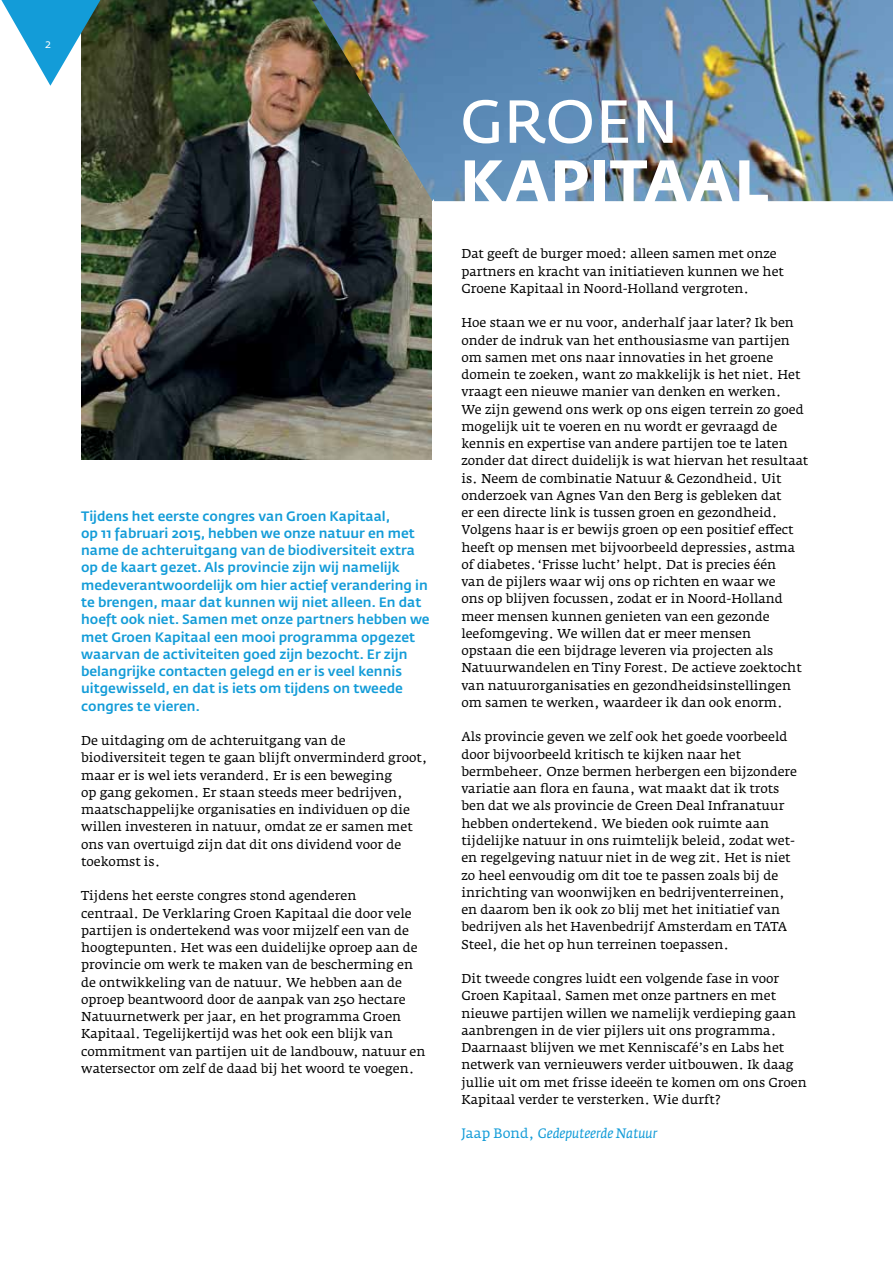
<style>
.page{position:relative;width:893px;height:1263px;background:#fff}
.page>*{position:absolute;margin:0;border:0;box-sizing:border-box;transform-origin:0 0}
.t1{font:700 60px "Fedra Sans Std";letter-spacing:.01em;color:#fff}
.t2{font:600 60px "Fedra Sans Std";letter-spacing:.01em;color:#fff}
.t3{font:500 13.5px/17.2px "Fedra Sans Std";color:#139cd8}
.t4{font:italic 13.5px "Fedra Serif A Std";color:#139cd8}
.t5{font:12.75px/17.2px "Fedra Serif A Std";color:#000}
.t6{font:12px "Fedra Sans Pro";color:#fff}
.s1{font-style:normal}
</style>
<div class="page">
<img style="left:81px;top:0;width:351px;height:459px">
<img style="left:312px;top:0;width:581px;height:201px">
<svg style="left:1px;top:0;width:99px;height:86px"></svg>
<p class="t6" style="left:45px;top:37px;width:7px">2</p>
<p class="t3" style="left:81px;top:507px;width:350px">Tijdens het eerste congres van Groen Kapitaal,<br>op 11 fabruari 2015, hebben we onze natuur en met name de achteruitgang van de biodiversiteit extra op de kaart gezet. Als provincie zijn wij namelijk medeverantwoordelijk om hier actief verandering in te brengen, maar dat kunnen wij niet alleen. En dat hoeft ook niet. Samen met onze partners hebben we met Groen Kapitaal een mooi programma opgezet waarvan de activiteiten goed zijn bezocht. Er zijn belangrijke contacten gelegd en er is veel kennis uitgewisseld, en dat is iets om tijdens on tweede congres te vieren.</p>
<p class="t5" style="left:81px;top:732px;width:348px">De uitdaging om de achteruitgang van de biodiversiteit tegen te gaan blijft onverminderd groot, maar er is wel iets veranderd. Er is een beweging<br>op gang gekomen. Er staan steeds meer bedrijven, maatschappelijke organisaties en individuen op die willen investeren in natuur, omdat ze er samen met ons van overtuigd zijn dat dit ons dividend voor de toekomst is.</p>
<p class="t5" style="left:81px;top:887px;width:346px">Tijdens het eerste congres stond agenderen<br>centraal. De Verklaring Groen Kapitaal die door vele partijen is ondertekend was voor mijzelf een van de hoogtepunten. Het was een duidelijke oproep aan de provincie om werk te maken van de bescherming en de ontwikkeling van de natuur. We hebben aan de oproep beantwoord door de aanpak van 250 hectare Natuurnetwerk per jaar, en het programma Groen Kapitaal. Tegelijkertijd was het ook een blijk van commitment van partijen uit de landbouw, natuur en watersector om zelf de daad bij het woord te voegen.</p>
<h1 class="t2" style="left:460px;top:85px;width:220px">GROEN</h1>
<h1 class="t1" style="left:460px;top:143px;width:310px">KAPITAAL</h1>
<p class="t5" style="left:461px;top:245px;width:324px">Dat geeft de burger moed: alleen samen met onze partners en kracht van initiatieven kunnen we het<br>Groene Kapitaal in Noord-Holland vergroten.</p>
<p class="t5" style="left:461px;top:314px;width:348px">Hoe staan we er nu voor, anderhalf jaar later? Ik ben onder de indruk van het enthousiasme van partijen om samen met ons naar innovaties in het groene domein te zoeken, want zo makkelijk is het niet. Het vraagt een nieuwe manier van denken en werken.<br>We zijn gewend ons werk op ons eigen terrein zo goed mogelijk uit te voeren en nu wordt er gevraagd de kennis en expertise van andere partijen toe te laten zonder dat direct duidelijk is wat hiervan het resultaat is. Neem de combinatie Natuur &amp; Gezondheid. Uit onderzoek van Agnes Van den Berg is gebleken dat<br>er een directe link is tussen groen en gezondheid.<br>Volgens haar is er bewijs groen op een positief effect heeft op mensen met bijvoorbeeld depressies, astma of diabetes. ‘Frisse lucht’ helpt. Dat is precies één<br>van de pijlers waar wij ons op richten en waar we<br>ons op blijven focussen, zodat er in Noord-Holland meer mensen kunnen genieten van een gezonde leefomgeving. We willen dat er meer mensen<br>opstaan die een bijdrage leveren via projecten als Natuurwandelen en Tiny Forest. De actieve zoektocht van natuurorganisaties en gezondheidsinstellingen om samen te werken, waardeer ik dan ook enorm.</p>
<p class="t5" style="left:461px;top:728px;width:337px">Als provincie geven we zelf ook het goede voorbeeld door bijvoorbeeld kritisch te kijken naar het bermbeheer. Onze bermen herbergen een bijzondere variatie aan flora en fauna, wat maakt dat ik trots ben dat we als provincie de Green Deal Infranatuur hebben ondertekend. We bieden ook ruimte aan tijdelijke natuur in ons ruimtelijk beleid, zodat wet&shy;en regelgeving natuur niet in de weg zit. Het is niet zo heel eenvoudig om dit toe te passen zoals bij de inrichting van woonwijken en bedrijventerreinen, en daarom ben ik ook zo blij met het initiatief van bedrijven als het Havenbedrijf Amsterdam en TATA Steel, die het op hun terreinen toepassen.</p>
<p class="t5" style="left:461px;top:970px;width:347px">Dit tweede congres luidt een volgende fase in voor Groen Kapitaal. Samen met onze partners en met nieuwe partijen willen we namelijk verdieping gaan aanbrengen in de vier pijlers uit ons programma.<br>Daarnaast blijven we met Kenniscafé’s en Labs het netwerk van vernieuwers verder uitbouwen. Ik daag jullie uit om met frisse ideeën te komen om ons Groen Kapitaal verder te versterken. Wie durft?</p>
<p class="t4" style="left:461px;top:1126px;width:197px"><span class="s1">Jaap Bond,</span> Gedeputeerde Natuur</p>
</div>
